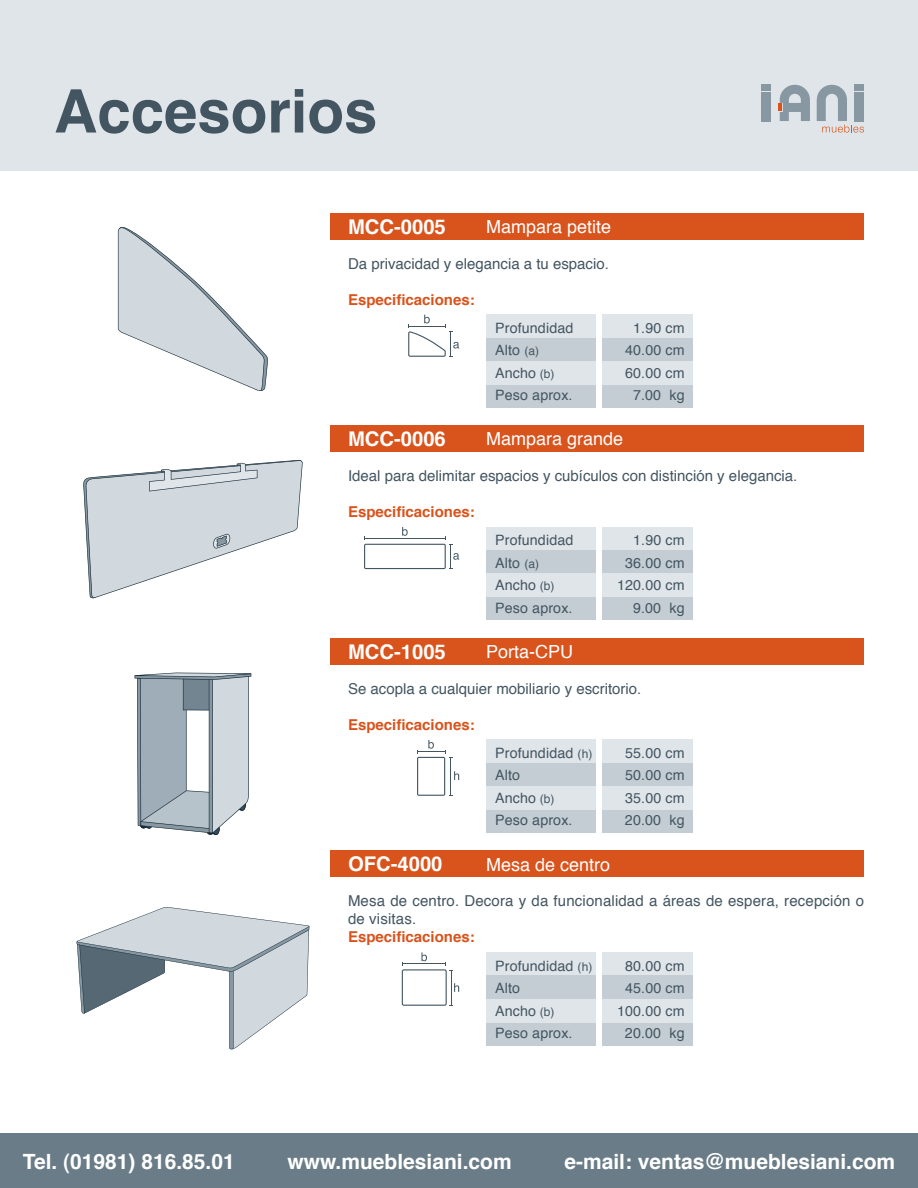
<style>
.page{position:relative;width:918px;height:1188px;background:#fff}
.page>*{position:absolute;margin:0;border:0;box-sizing:border-box;transform-origin:0 0}
.t1{font:700 60px "Helvetica";color:#435561}
.t2{font:700 21px "Helvetica";color:#fff}
.t3{font:700 20.25px "Helvetica";color:#fff}
.t4{font:18px "Helvetica";color:#fff}
.t5{font:15px/18px "Helvetica";color:#435561}
.t6{font:700 15px "Helvetica";color:#d9531c}
.t7{font:14.25px/22.5px "Helvetica";letter-spacing:.01em;color:#435561}
.s1{font-size:12px}
</style>
<div class="page">
<div style="left:0;top:0;width:918px;height:170px;background:#e0e5e9"></div>
<div style="left:330px;top:213px;width:534px;height:27px;background:#d9531c"></div>
<div style="left:330px;top:638px;width:534px;height:27px;background:#d9531c"></div>
<div style="left:330px;top:425px;width:534px;height:27px;background:#d9531c"></div>
<div style="left:330px;top:850px;width:534px;height:27px;background:#d9531c"></div>
<div style="left:0;top:1134px;width:918px;height:54px;background:#697c87"></div>
<div style="left:761px;top:92px;width:9px;height:29px;background:#8798a3"></div>
<div style="left:761px;top:85px;width:9px;height:6px;background:#8798a3"></div>
<svg style="left:779px;top:85px;width:31px;height:36px"></svg>
<svg style="left:817px;top:85px;width:47px;height:48px"></svg>
<div style="left:486px;top:315px;width:207px;height:23px;background:#e0e5e9"></div>
<div style="left:486px;top:740px;width:207px;height:23px;background:#e0e5e9"></div>
<div style="left:486px;top:527px;width:207px;height:23px;background:#e0e5e9"></div>
<div style="left:486px;top:952px;width:207px;height:24px;background:#e0e5e9"></div>
<div style="left:486px;top:338px;width:207px;height:23px;background:#c4cdd4"></div>
<div style="left:486px;top:763px;width:207px;height:23px;background:#c4cdd4"></div>
<div style="left:486px;top:550px;width:207px;height:24px;background:#c4cdd4"></div>
<div style="left:486px;top:976px;width:207px;height:23px;background:#c4cdd4"></div>
<div style="left:486px;top:384px;width:207px;height:24px;background:#c4cdd4"></div>
<div style="left:486px;top:810px;width:207px;height:23px;background:#c4cdd4"></div>
<div style="left:486px;top:597px;width:207px;height:23px;background:#c4cdd4"></div>
<div style="left:486px;top:1022px;width:207px;height:24px;background:#c4cdd4"></div>
<div style="left:486px;top:361px;width:207px;height:23px;background:#e0e5e9"></div>
<div style="left:486px;top:786px;width:207px;height:24px;background:#e0e5e9"></div>
<div style="left:486px;top:574px;width:207px;height:23px;background:#e0e5e9"></div>
<div style="left:486px;top:999px;width:207px;height:23px;background:#e0e5e9"></div>
<div style="left:596px;top:310px;width:6px;height:106px;background:#fff"></div>
<div style="left:596px;top:736px;width:6px;height:105px;background:#fff"></div>
<div style="left:596px;top:523px;width:6px;height:105px;background:#fff"></div>
<div style="left:596px;top:948px;width:6px;height:105px;background:#fff"></div>
<svg style="left:118px;top:226px;width:150px;height:165px"></svg>
<svg style="left:83px;top:460px;width:220px;height:138px"></svg>
<svg style="left:135px;top:673px;width:116px;height:162px"></svg>
<svg style="left:76px;top:907px;width:234px;height:142px"></svg>
<svg style="left:408px;top:315px;width:51px;height:42px"></svg>
<svg style="left:364px;top:527px;width:95px;height:42px"></svg>
<svg style="left:417px;top:740px;width:42px;height:56px"></svg>
<svg style="left:402px;top:952px;width:57px;height:54px"></svg>
<h1 class="t1" style="left:54px;top:63px;width:325px">Accesorios</h1>
<h3 class="t3" style="left:348px;top:210px;width:99px">MCC-0005</h3>
<p class="t4" style="left:486px;top:213px;width:127px">Mampara petite</p>
<p class="t5" style="left:348px;top:255px;width:262px">Da privacidad y elegancia a tu espacio.</p>
<p class="t6" style="left:348px;top:287px;width:128px">Especificaciones:</p>
<h3 class="t3" style="left:348px;top:422px;width:99px">MCC-0006</h3>
<p class="t7" style="left:495px;top:317px;width:80px">Profundidad<br>Alto <span class="s1">(a)<br></span>Ancho <span class="s1">(b)<br></span>Peso aprox.</p>
<p class="t7" style="left:625px;top:317px;width:61px;text-align:center">1.90 cm<br>40.00 cm<br>60.00 cm<br>7.00 kg</p>
<p class="t4" style="left:486px;top:425px;width:139px">Mampara grande</p>
<p class="t5" style="left:348px;top:467px;width:451px">Ideal para delimitar espacios y cubículos con distinción y elegancia.</p>
<p class="t6" style="left:348px;top:500px;width:128px">Especificaciones:</p>
<h3 class="t3" style="left:348px;top:635px;width:99px">MCC-1005</h3>
<p class="t7" style="left:495px;top:529px;width:80px">Profundidad<br>Alto <span class="s1">(a)<br></span>Ancho <span class="s1">(b)<br></span>Peso aprox.</p>
<p class="t4" style="left:486px;top:638px;width:89px">Porta-CPU</p>
<p class="t7" style="left:617px;top:529px;width:69px;text-align:right">1.90 cm<br>36.00 cm<br>120.00 cm<br>9.00 kg</p>
<p class="t5" style="left:348px;top:680px;width:295px">Se acopla a cualquier mobiliario y escritorio.</p>
<p class="t6" style="left:348px;top:713px;width:128px">Especificaciones:</p>
<h3 class="t3" style="left:348px;top:848px;width:96px">OFC-4000</h3>
<p class="t7" style="left:495px;top:742px;width:99px">Profundidad <span class="s1">(h)<br></span>Alto<br>Ancho <span class="s1">(b)<br></span>Peso aprox.</p>
<p class="t7" style="left:625px;top:742px;width:61px;text-align:justify">55.00 cm 50.00 cm 35.00 cm 20.00 kg</p>
<p class="t4" style="left:486px;top:850px;width:126px">Mesa de centro</p>
<p class="t5" style="left:348px;top:893px;width:518px">Mesa de centro. Decora y da funcionalidad a áreas de espera, recepción o de visitas.</p>
<p class="t6" style="left:348px;top:925px;width:128px">Especificaciones:</p>
<p class="t7" style="left:495px;top:955px;width:99px">Profundidad <span class="s1">(h)<br></span>Alto<br>Ancho <span class="s1">(b)<br></span>Peso aprox.</p>
<p class="t7" style="left:617px;top:955px;width:69px;text-align:center">80.00 cm<br>45.00 cm<br>100.00 cm<br>20.00 kg</p>
<h2 class="t2" style="left:23px;top:1145px;width:214px">Tel. (01981) 816.85.01</h2>
<h2 class="t2" style="left:287px;top:1145px;width:226px">www.mueblesiani.com</h2>
<h2 class="t2" style="left:564px;top:1145px;width:332px">e-mail: ventas@mueblesiani.com</h2>
</div>
